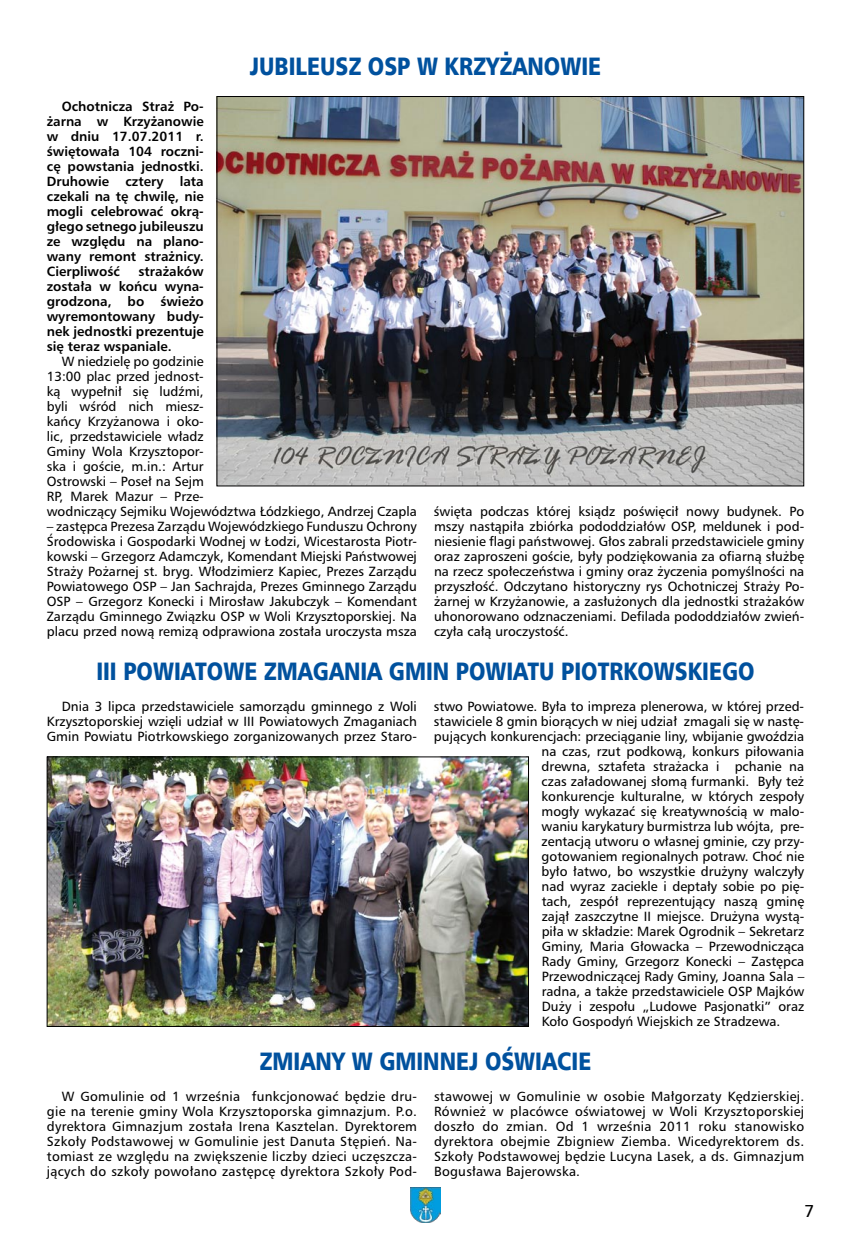
<style>
.page{position:relative;width:851px;height:1234px;background:#fff}
.page>*{position:absolute;margin:0;border:0;box-sizing:border-box;transform-origin:0 0}
.t1{font:24px "Humnst 777 Blk PL";color:#00519e;scale:.85 1}
.t2{font:16.5px "Humnst 777 PL";color:#000}
.t3{font:12.75px/15px "Humnst 777 PL";color:#000;text-align:justify}
.t4{font:700 12.75px/15px "Humnst 777 PL";color:#000;text-align:justify}
</style>
<div class="page">
<img style="left:410px;top:1187px;width:30px;height:34px">
<img style="left:218px;top:98px;width:584px;height:386px">
<img style="left:49px;top:758px;width:477px;height:266px">
<div style="left:47px;top:756px;width:481px;height:270px;border:1px solid #000"></div>
<h1 class="t1" style="left:250px;top:50px;width:415px">JUBILEUSZ OSP W KRZYŻANOWIE</h1>
<p class="t4" style="left:47px;top:99px;width:158px;text-indent:15px">Ochotnicza Straż Po&shy;żarna w Krzyżanowie w dniu 17.07.2011 r. świętowała 104 roczni&shy;cę powstania jednostki.<br>Druhowie</p>
<p class="t4" style="left:47px;top:174px;width:158px;text-indent:133px">lata czekali na tę chwilę, nie mogli celebrować okrą&shy;głego setnego jubileuszu ze względu na plano&shy;wany remont strażnicy.<br>Cierpliwość</p>
<p class="t4" style="left:125px;top:174px;width:40px">cztery</p>
<p class="t4" style="left:47px;top:264px;width:158px;text-indent:92px">strażaków została w końcu wyna&shy;grodzona,</p>
<p class="t4" style="left:128px;top:293px;width:18px">bo</p>
<p class="t4" style="left:47px;top:293px;width:158px;text-indent:114px">świeżo wyremontowany budy&shy;nek jednostki prezentuje się teraz wspaniale.</p>
<p class="t3" style="left:47px;top:354px;width:371px;text-align:left;text-indent:15px">W niedzielę po godzinie<br>13:00 plac przed jednost-<br>ką wypełnił się ludźmi,<br>byli wśród nich miesz-<br>kańcy Krzyżanowa i oko-<br>lic, przedstawiciele władz<br>Gminy Wola Krzysztopor-<br>ska i goście, m.in.: Artur<br>Ostrowski – Poseł na Sejm<br>RP, Marek Mazur – Prze-<br>wodniczący Sejmiku Województwa Łódzkiego, Andrzej Czapla</p>
<p class="t3" style="left:47px;top:518px;width:371px">– zastępca Prezesa Zarządu Wojewódzkiego Funduszu Ochrony Środowiska i Gospodarki Wodnej w Łodzi, Wicestarosta Piotr&shy;kowski – Grzegorz Adamczyk, Komendant Miejski Państwowej Straży Pożarnej st. bryg. Włodzimierz Kapiec, Prezes Zarządu Powiatowego OSP – Jan Sachrajda, Prezes Gminnego Zarządu OSP – Grzegorz Konecki i Mirosław Jakubczyk – Komendant Zarządu Gminnego Związku OSP w Woli Krzysztoporskiej. Na placu przed nową remizą odprawiona została uroczysta msza</p>
<p class="t3" style="left:434px;top:503px;width:371px">święta podczas której ksiądz poświęcił nowy budynek. Po mszy nastąpiła zbiórka pododdziałów OSP, meldunek i pod&shy;niesienie flagi państwowej. Głos zabrali przedstawiciele gminy oraz zaproszeni goście, były podziękowania za ofiarną służbę na rzecz społeczeństwa i gminy oraz życzenia pomyślności na przyszłość. Odczytano historyczny rys Ochotniczej Straży Po&shy;żarnej w Krzyżanowie, a zasłużonych dla jednostki strażaków uhonorowano odznaczeniami. Defilada pododdziałów zwień&shy;czyła całą uroczystość.</p>
<h1 class="t1" style="left:96px;top:654px;width:775px">III POWIATOWE ZMAGANIA GMIN POWIATU PIOTRKOWSKIEGO</h1>
<p class="t3" style="left:47px;top:698px;width:371px;text-indent:15px">Dnia 3 lipca przedstawiciele samorządu gminnego z Woli Krzysztoporskiej wzięli udział w III Powiatowych Zmaganiach Gmin Powiatu Piotrkowskiego zorganizowanych przez Staro-</p>
<p class="t3" style="left:434px;top:698px;width:371px">stwo Powiatowe. Była to impreza plenerowa, w której przed-</p>
<p class="t3" style="left:434px;top:713px;width:371px">stawiciele 8 gmin biorących w niej udział zmagali się w nastę-</p>
<p class="t3" style="left:434px;top:728px;width:371px">pujących konkurencjach: przeciąganie liny, wbijanie gwoździa</p>
<p class="t3" style="left:541px;top:743px;width:264px">na czas, rzut podkową, konkurs piłowania</p>
<p class="t3" style="left:541px;top:758px;width:264px">drewna, sztafeta strażacka i pchanie na</p>
<p class="t3" style="left:541px;top:773px;width:264px">czas załadowanej słomą furmanki. Były też</p>
<p class="t3" style="left:541px;top:788px;width:264px">konkurencje kulturalne, w których zespoły</p>
<p class="t3" style="left:541px;top:803px;width:264px">mogły wykazać się kreatywnością w malo-</p>
<p class="t3" style="left:541px;top:818px;width:264px">waniu karykatury burmistrza lub wójta, pre-</p>
<p class="t3" style="left:541px;top:833px;width:264px">zentacją utworu o własnej gminie, czy przy-</p>
<p class="t3" style="left:541px;top:848px;width:264px">gotowaniem regionalnych potraw. Choć nie</p>
<p class="t3" style="left:541px;top:863px;width:264px">było łatwo, bo wszystkie drużyny walczyły</p>
<p class="t3" style="left:541px;top:878px;width:264px">nad wyraz zaciekle i deptały sobie po pię-</p>
<p class="t3" style="left:541px;top:893px;width:264px">tach, zespół reprezentujący naszą gminę</p>
<p class="t3" style="left:541px;top:908px;width:264px">zajął zaszczytne II miejsce. Drużyna wystą-</p>
<p class="t3" style="left:541px;top:923px;width:264px">piła w składzie: Marek Ogrodnik – Sekretarz</p>
<p class="t3" style="left:541px;top:938px;width:264px">Gminy, Maria Głowacka – Przewodnicząca</p>
<p class="t3" style="left:541px;top:953px;width:264px">Rady Gminy, Grzegorz Konecki – Zastępca</p>
<p class="t3" style="left:541px;top:968px;width:264px">Przewodniczącej Rady Gminy, Joanna Sala –</p>
<p class="t3" style="left:541px;top:983px;width:264px">radna, a także przedstawiciele OSP Majków</p>
<p class="t3" style="left:541px;top:998px;width:264px">Duży i zespołu „Ludowe Pasjonatki” oraz</p>
<p class="t3" style="left:541px;top:1013px;width:240px">Koło Gospodyń Wiejskich ze Stradzewa.</p>
<h1 class="t1" style="left:259px;top:1044px;width:392px">ZMIANY W GMINNEJ OŚWIACIE</h1>
<p class="t3" style="left:47px;top:1088px;width:371px;text-indent:15px">W Gomulinie od 1 września funkcjonować będzie dru&shy;gie na terenie gminy Wola Krzysztoporska gimnazjum. P.o. dyrektora Gimnazjum została Irena Kasztelan. Dyrektorem Szkoły Podstawowej w Gomulinie jest Danuta Stępień. Na&shy;tomiast ze względu na zwiększenie liczby dzieci uczęszcza&shy;jących do szkoły powołano zastępcę dyrektora Szkoły Pod-</p>
<p class="t3" style="left:434px;top:1088px;width:371px">stawowej w Gomulinie w osobie Małgorzaty Kędzierskiej.<br>Również w placówce oświatowej w Woli Krzysztoporskiej doszło do zmian. Od 1 września 2011 roku stanowisko dyrektora obejmie Zbigniew Ziemba. Wicedyrektorem ds.<br>Szkoły Podstawowej będzie Lucyna Lasek, a ds. Gimnazjum Bogusława Bajerowska.</p>
<p class="t2" style="left:804px;top:1200px;width:11px">7</p>
</div>
